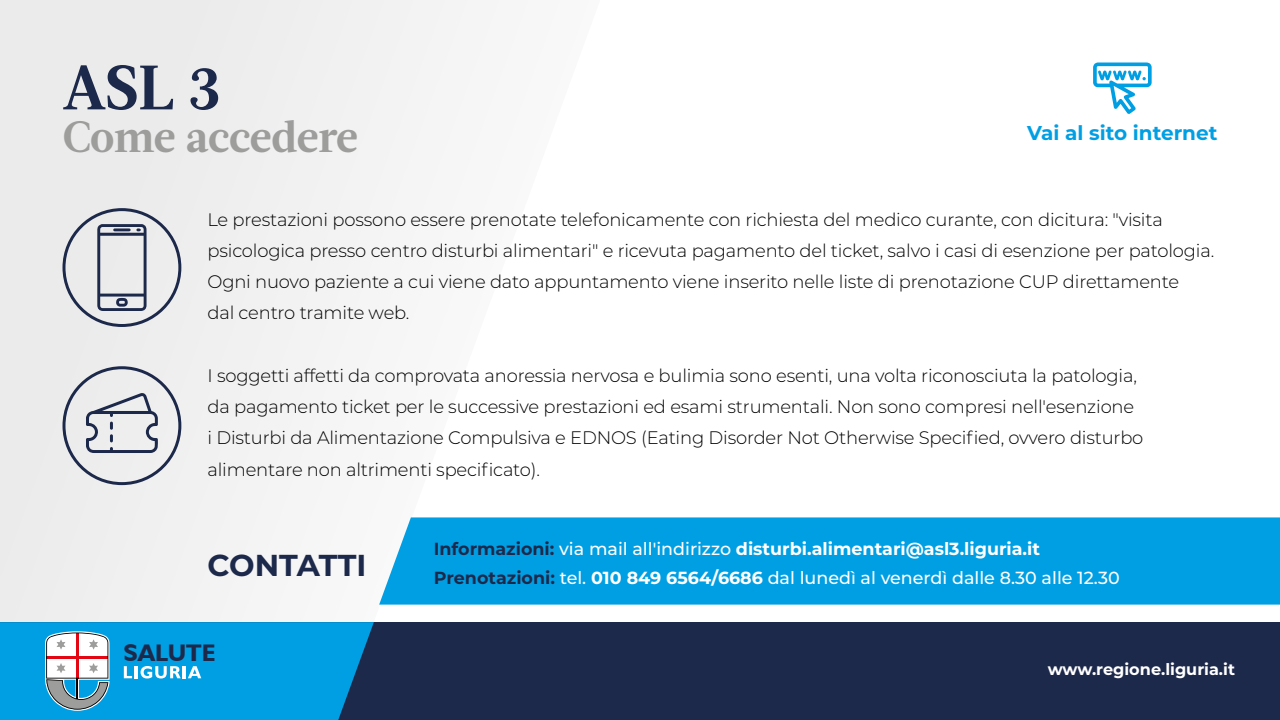
<style>
.page{position:relative;width:1280px;height:720px;background:#fff}
.page>*{position:absolute;margin:0;border:0;box-sizing:border-box;transform-origin:0 0}
.t1{font:700 62.5px "Acta";color:#1d294b}
.t2{font:700 43.75px "Acta";letter-spacing:-.015em;color:#9d9d9c}
.t3{font:700 30.25px "Montserrat";color:#1d294b}
.t4{font:700 24px "Humanist 521 BT";color:#1d294b}
.t5{font:700 20px "Montserrat";color:#009fe3}
.t6{font:300 18.12px/31.2px "Montserrat";letter-spacing:-.01em;color:#000}
.t7{font:700 17.5px "Montserrat";color:#fff}
.t8{font:500 17.5px "Montserrat";color:#fff}
.t9{font:700 16.12px "Montserrat";color:#fff}
.s1{color:#1d294b}
.s2{font-weight:500}
.s3{font-weight:700;color:#1d294b}
.s4{font-weight:700}
</style>
<div class="page">
<div style="left:0;top:0;width:468px;height:622px;background:#f0f0f0"></div>
<div style="left:0;top:622px;width:1280px;height:98px;background:#1d294b"></div>
<svg style="left:0;top:622px;width:374px;height:98px;background:#1c9ed8"></svg>
<svg style="left:1093px;top:62px;width:59px;height:52px"></svg>
<svg style="left:97px;top:224px;width:50px;height:87px;background:#b5b9c1"></svg>
<div style="left:62px;top:208px;width:119px;height:119px;border:3px solid #1d294b;border-radius:50%"></div>
<svg style="left:86px;top:392px;width:72px;height:61px;background:#c0c3ca"></svg>
<div style="left:62px;top:366px;width:119px;height:119px;border:3px solid #1d294b;border-radius:50%"></div>
<div style="left:379px;top:517px;width:901px;height:88px;background:#009fe3"></div>
<h1 class="t1" style="left:62px;top:51px;width:160px">ASL 3</h1>
<h2 class="t2" style="left:62px;top:111px;width:297px">Come accedere</h2>
<p class="t5" style="left:1027px;top:119px;width:192px">Vai al sito internet</p>
<p class="t6" style="left:208px;top:203px;width:1008px">Le prestazioni possono essere prenotate telefonicamente con richiesta del medico curante, con dicitura: "visita psicologica presso centro disturbi alimentari" e ricevuta pagamento del ticket, salvo i casi di esenzione per patologia.<br>Ogni nuovo paziente a cui viene dato appuntamento viene inserito nelle liste di prenotazione CUP direttamente<br>dal centro tramite web.</p>
<p class="t6" style="left:208px;top:359px;width:937px">I soggetti affetti da comprovata anoressia nervosa e bulimia sono esenti, una volta riconosciuta la patologia, da pagamento ticket per le successive prestazioni ed esami strumentali. Non sono compresi nell'esenzione i Disturbi da Alimentazione Compulsiva e EDNOS (Eating Disorder Not Otherwise Specified, ovvero disturbo alimentare non altrimenti specificato).</p>
<h3 class="t3" style="left:208px;top:543px;width:161px">CONTATTI</h3>
<h3 class="t4" style="left:124px;top:638px;width:93px">SALUTE</h3>
<p class="t7" style="left:434px;top:536px;width:608px"><span class="s1">Informazioni:</span> <span class="s2">via mail all'indirizzo</span> disturbi.alimentari@asl3.liguria.it</p>
<p class="t8" style="left:434px;top:565px;width:688px"><span class="s3">Prenotazioni:</span> tel. <span class="s4">010 849 6564/6686</span> dal lunedì al venerdì dalle 8.30 alle 12.30</p>
<p class="t9" style="left:1048px;top:658px;width:189px">www.regione.liguria.it</p>
</div>
